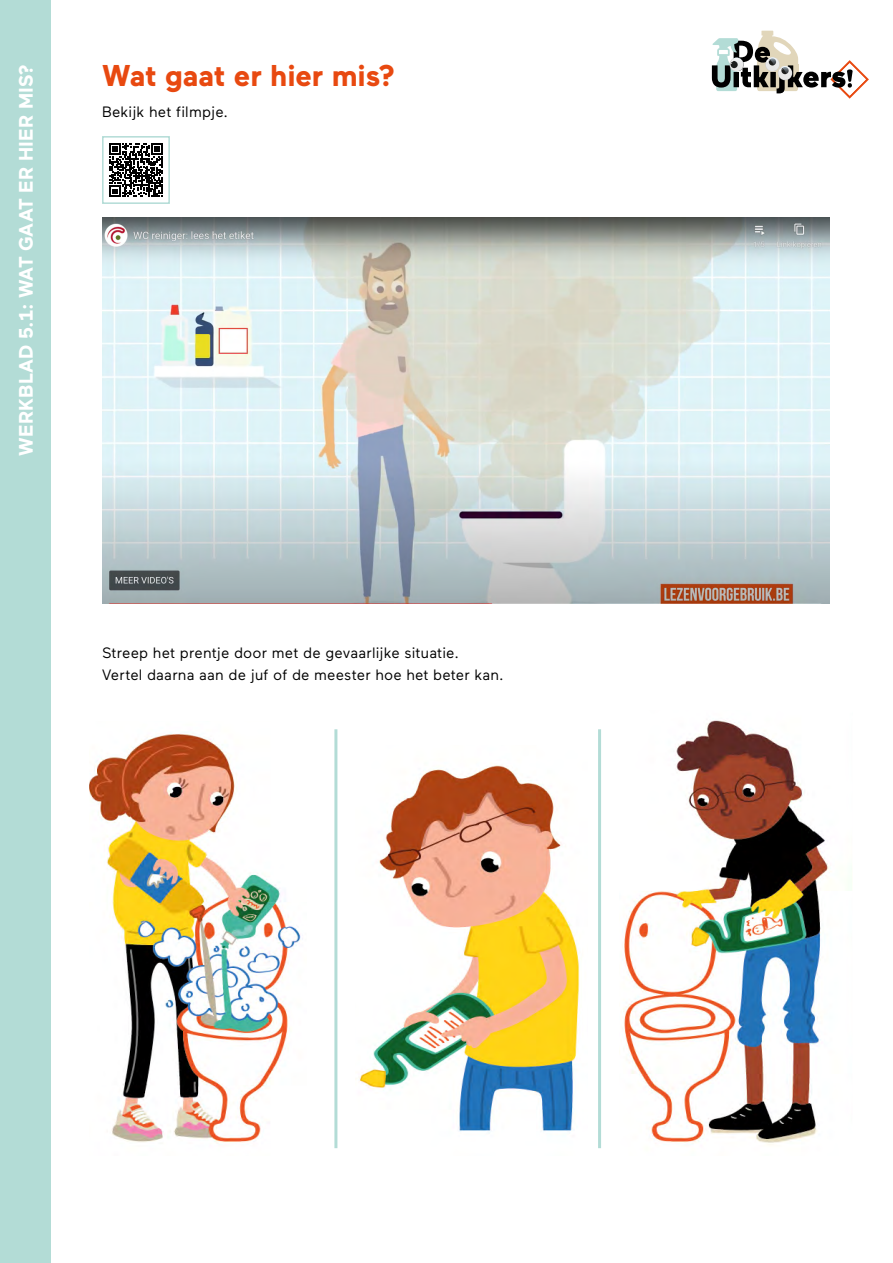
<style>
.page{position:relative;width:893px;height:1263px;background:#fff}
.page>*{position:absolute;margin:0;border:0;box-sizing:border-box;transform-origin:0 0}
.t1{font:700 30px "Maax";color:#e84910}
.t2{font:700 19.5px "Maax";letter-spacing:.005em;color:#fff}
.t3{font:15px/22.5px "Maax";letter-spacing:.01em;color:#000}
</style>
<div class="page">
<div style="left:0;top:0;width:51px;height:1263px;background:#b3dcd6"></div>
<img style="left:89px;top:733px;width:212px;height:410px">
<img style="left:623px;top:720px;width:208px;height:425px">
<img style="left:359px;top:765px;width:221px;height:368px">
<hr style="left:334px;top:729px;width:3px;height:419px;background:#b3dcd6">
<hr style="left:598px;top:729px;width:3px;height:419px;background:#b3dcd6">
<img style="left:102px;top:217px;width:727px;height:387px">
<svg style="left:109px;top:143px;width:54px;height:54px"></svg>
<div style="left:102px;top:136px;width:68px;height:68px;border:2px solid #b3dcd6"></div>
<svg style="left:712px;top:31px;width:157px;height:68px"></svg>
<h2 class="t2" style="left:15px;top:455px;width:393px;rotate:-90deg">WERKBLAD 5.1: WAT GAAT ER HIER MIS?</h2>
<h1 class="t1" style="left:102px;top:60px;width:295px">Wat gaat er hier mis?</h1>
<p class="t3" style="left:102px;top:101px;width:127px">Bekijk het filmpje.</p>
<p class="t3" style="left:102px;top:641px;width:403px">Streep het prentje door met de gevaarlijke situatie.<br>Vertel daarna aan de juf of de meester hoe het beter kan.</p>
</div>
